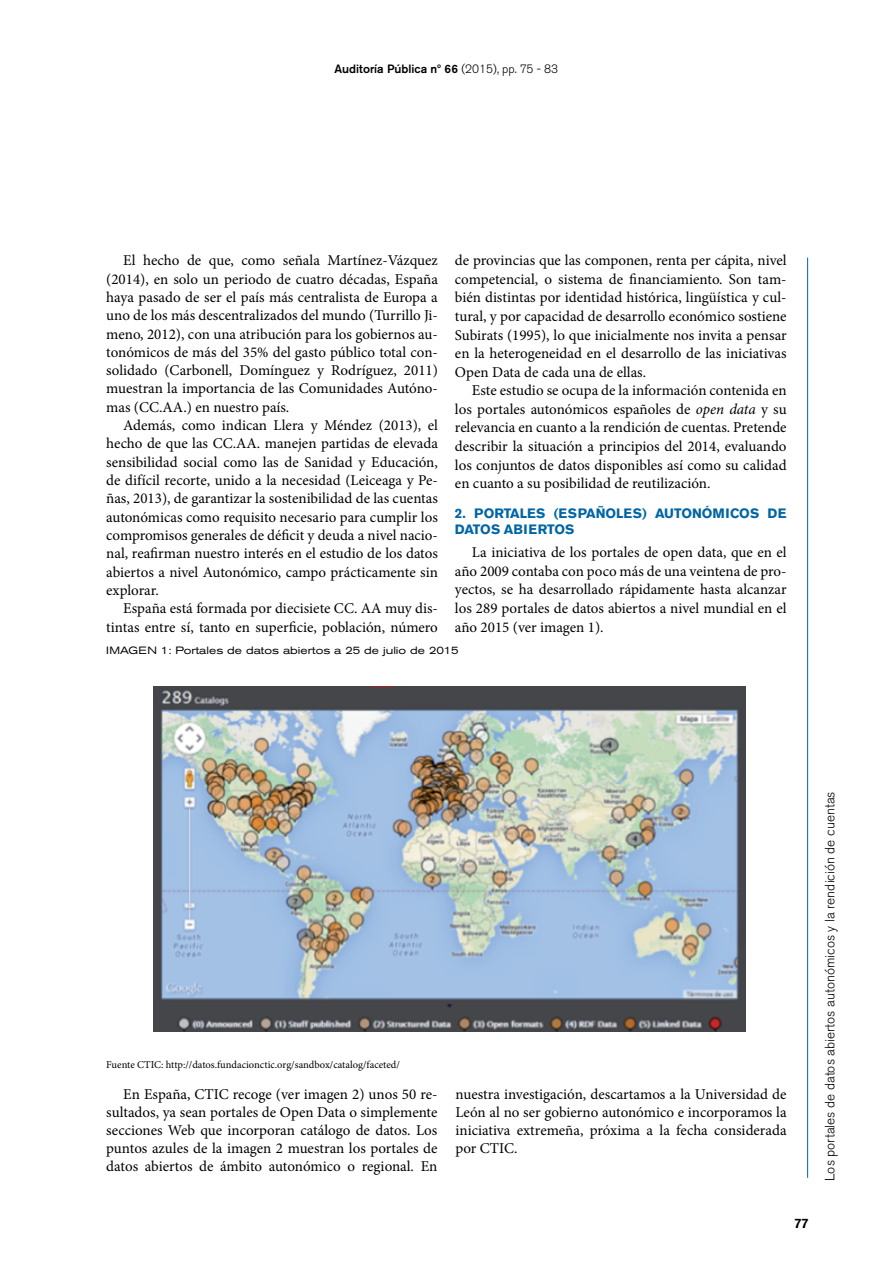
<style>
.page{position:relative;width:893px;height:1263px;background:#fff}
.page>*{position:absolute;margin:0;border:0;box-sizing:border-box;transform-origin:0 0}
.t1{font:15px/18.3px "Minion Pro";color:#000;text-align:justify}
.t2{font:300 13.5px "Akzidenz Grotesk BE";color:#000}
.t3{font:700 13.5px/16.8px "Akzidenz Grotesk BE";color:#0065a4}
.t4{font:500 13.5px "Akzidenz Grotesk BE";color:#000}
.t5{font:500 12px "Akzidenz Grotesk BE";color:#000}
.t6{font:10.5px "Minion Pro";color:#000}
.t7{font:expanded 10.5px "Akzidenz Grotesk BE";color:#000}
.s1{font-weight:300}
.s2{font-style:italic}
</style>
<div class="page">
<hr style="left:807px;top:258px;width:1px;height:920px;background:#0065a4">
<img style="left:153px;top:687px;width:593px;height:344px">
<p class="t5" style="left:334px;top:61px;width:225px">Auditoría Pública nº 66 <span class="s1">(2015), pp. 75 - 83</span></p>
<p class="t1" style="left:106px;top:251px;width:333px;text-indent:17px">El hecho de que, como señala Martínez-Vázquez (2014), en solo un periodo de cuatro décadas, España haya pasado de ser el país más centralista de Europa a uno de los más descentralizados del mundo (Turrillo Ji&shy;meno, 2012), con una atribución para los gobiernos au&shy;tonómicos de más del 35% del gasto público total con&shy;solidado (Carbonell, Domínguez y Rodríguez, 2011) muestran la importancia de las Comunidades Autóno&shy;mas (CC.AA.) en nuestro país.</p>
<p class="t1" style="left:106px;top:416px;width:333px;text-indent:17px">Además, como indican Llera y Méndez (2013), el hecho de que las CC.AA. manejen partidas de elevada sensibilidad social como las de Sanidad y Educación, de difícil recorte, unido a la necesidad (Leiceaga y Pe&shy;ñas, 2013), de garantizar la sostenibilidad de las cuentas autonómicas como requisito necesario para cumplir los compromisos generales de déficit y deuda a nivel nacio&shy;nal, reafirman nuestro interés en el estudio de los datos abiertos a nivel Autonómico, campo prácticamente sin explorar.</p>
<p class="t1" style="left:106px;top:599px;width:333px;text-align:right">España está formada por diecisiete CC. AA muy dis&shy;tintas entre sí, tanto en superficie, población, número</p>
<p class="t1" style="left:455px;top:251px;width:333px">de provincias que las componen, renta per cápita, nivel competencial, o sistema de financiamiento. Son tam&shy;bién distintas por identidad histórica, lingüística y cul&shy;tural, y por capacidad de desarrollo económico sostiene Subirats (1995), lo que inicialmente nos invita a pensar en la heterogeneidad en el desarrollo de las iniciativas Open Data de cada una de ellas.</p>
<p class="t1" style="left:455px;top:381px;width:333px;text-indent:17px">Este estudio se ocupa de la información contenida en los portales autonómicos españoles de <span class="s2">open data</span> y su relevancia en cuanto a la rendición de cuentas. Pretende describir la situación a principios del 2014, evaluando los conjuntos de datos disponibles así como su calidad en cuanto a su posibilidad de reutilización.</p>
<p class="t3" style="left:455px;top:505px;width:333px">2. PORTALES (ESPAÑOLES) AUTONÓMICOS DE<br>DATOS ABIERTOS</p>
<p class="t1" style="left:455px;top:543px;width:333px;text-indent:17px">La iniciativa de los portales de open data, que en el año 2009 contaba con poco más de una veintena de pro&shy;yectos, se ha desarrollado rápidamente hasta alcanzar los 289 portales de datos abiertos a nivel mundial en el año 2015 (ver imagen 1).</p>
<p class="t7" style="left:106px;top:644px;width:354px">IMAGEN 1: Portales de datos abiertos a 25 de julio de 2015</p>
<p class="t6" style="left:106px;top:1057px;width:295px">Fuente CTIC: http://datos.fundacionctic.org/sandbox/catalog/faceted/</p>
<p class="t1" style="left:106px;top:1086px;width:333px;text-indent:17px">En España, CTIC recoge (ver imagen 2) unos 50 re&shy;sultados, ya sean portales de Open Data o simplemente secciones Web que incorporan catálogo de datos. Los puntos azules de la imagen 2 muestran los portales de datos abiertos de ámbito autonómico o regional. En</p>
<p class="t1" style="left:455px;top:1086px;width:333px">nuestra investigación, descartamos a la Universidad de León al no ser gobierno autonómico e incorporamos la iniciativa extremeña, próxima a la fecha considerada por CTIC.</p>
<p class="t4" style="left:794px;top:1215px;width:16px">77</p>
<p class="t2" style="left:822px;top:1181px;width:391px;rotate:-90deg">Los portales de datos abiertos autonómicos y la rendición de cuentas</p>
</div>
